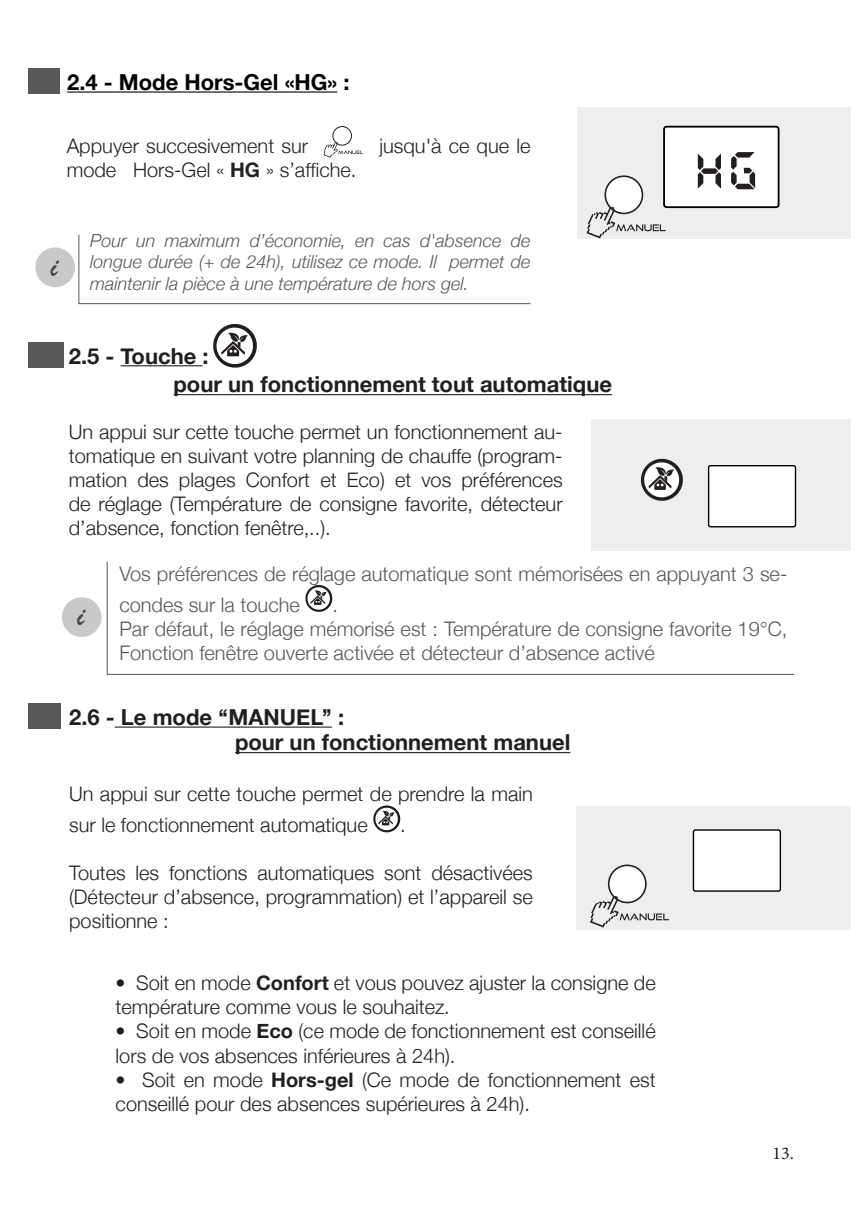
<style>
.page{position:relative;width:862px;height:1214px;background:#fff}
.page>*{position:absolute;margin:0;border:0;box-sizing:border-box;transform-origin:0 0}
.t1{font:32px "Brush Script";color:#464749}
.t2{font:700 22px "Helvetica Neue";color:#231f20}
.t3{font:700 22px "Helvetica Neue";color:#000}
.t4{font:300 20px/24px "Helvetica Neue";color:#231f20}
.t5{font:300 20px/31px "Helvetica Neue";color:#57585a}
.t6{font:italic 300 18px/21.6px "Helvetica Neue";color:#58585a;text-align:justify}
.t7{font:18px "Minion Pro";color:#231f20}
.t8{font:11px "Myriad Pro";color:#231f20}
.s1{font-weight:700}
</style>
<div class="page">
<div style="left:576px;top:107px;width:274px;height:131px;background:#eeeeef"></div>
<svg style="left:78px;top:234px;width:453px;height:70px"></svg>
<div style="left:35px;top:247px;width:40px;height:40px;background:#c7c9cb;border-radius:50%"></div>
<div style="left:664px;top:127px;width:114px;height:80px;background:#fff;border-radius:3px"></div>
<div style="left:663px;top:126px;width:116px;height:82px;border:2px solid #000002;border-radius:3px"></div>
<svg style="left:698px;top:153px;width:23px;height:36px"></svg>
<svg style="left:731px;top:152px;width:24px;height:37px"></svg>
<div style="left:605px;top:176px;width:37px;height:37px;background:#fff;border-radius:50%"></div>
<div style="left:604px;top:175px;width:39px;height:39px;border:2px solid #231f20;border-radius:50%"></div>
<svg style="left:586px;top:207px;width:79px;height:31px"></svg>
<div style="left:332px;top:126px;width:20px;height:19px;border:1px solid #231f20;border-radius:50%"></div>
<svg style="left:323px;top:142px;width:40px;height:16px"></svg>
<hr style="left:67px;top:91px;width:270px;height:2px;background:#000">
<div style="left:28px;top:68px;width:32px;height:26px;background:#57585a"></div>
<hr style="left:121px;top:365px;width:81px;height:1px;background:#231f20">
<hr style="left:173px;top:394px;width:439px;height:1px;background:#231f20">
<div style="left:28px;top:342px;width:36px;height:25px;background:#57585a"></div>
<svg style="left:213px;top:324px;width:44px;height:44px"></svg>
<svg style="left:107px;top:561px;width:687px;height:113px"></svg>
<div style="left:62px;top:597px;width:40px;height:40px;background:#c7c9cb;border-radius:50%"></div>
<div style="left:591px;top:420px;width:259px;height:131px;background:#eeeeef"></div>
<div style="left:708px;top:465px;width:87px;height:61px;background:#fff;border-radius:2px"></div>
<div style="left:708px;top:465px;width:88px;height:62px;border:1px solid #000002;border-radius:2px"></div>
<svg style="left:641px;top:458px;width:42px;height:43px"></svg>
<hr style="left:115px;top:726px;width:217px;height:1px;background:#231f20">
<div style="left:28px;top:703px;width:33px;height:26px;background:#57585a"></div>
<div style="left:576px;top:806px;width:274px;height:123px;background:#eeeeef"></div>
<div style="left:693px;top:829px;width:87px;height:62px;background:#fff;border-radius:2px"></div>
<div style="left:693px;top:829px;width:88px;height:62px;border:1px solid #000002;border-radius:2px"></div>
<div style="left:609px;top:865px;width:37px;height:37px;background:#fff;border-radius:50%"></div>
<div style="left:608px;top:864px;width:38px;height:39px;border:2px solid #231f20;border-radius:50%"></div>
<svg style="left:590px;top:895px;width:79px;height:32px"></svg>
<hr style="left:235px;top:752px;width:335px;height:1px;background:#231f20">
<svg style="left:373px;top:805px;width:28px;height:28px"></svg>
<p class="t3" style="left:67px;top:68px;width:284px">2.4 - Mode Hors-Gel «HG» :</p>
<p class="t4" style="left:67px;top:134px;width:243px">Appuyer succesivement sur</p>
<p class="t4" style="left:379px;top:134px;width:153px">jusqu'à ce que le</p>
<p class="t4" style="left:67px;top:158px;width:291px">mode Hors-Gel « <span class="s1">HG</span> » s’affiche.</p>
<p class="t1" style="left:51px;top:244px;width:9px">i</p>
<p class="t6" style="left:90px;top:229px;width:442px">Pour un maximum d’économie, en cas d'absence de longue durée (+ de 24h), utilisez ce mode. Il permet de maintenir la pièce à une température de hors gel.</p>
<p class="t2" style="left:69px;top:342px;width:141px">2.5 - Touche :</p>
<p class="t2" style="left:173px;top:371px;width:440px">pour un fonctionnement tout automatique</p>
<p class="t4" style="left:69px;top:419px;width:495px;text-align:justify">Un appui sur cette touche permet un fonctionnement au&shy;tomatique en suivant votre planning de chauffe (program&shy;mation des plages Confort et Eco) et vos préférences de réglage (Température de consigne favorite, détecteur d’absence, fonction fenêtre,..).</p>
<p class="t5" style="left:119px;top:558px;width:669px">Vos préférences de réglage automatique sont mémorisées en appuyant 3 se&shy;condes sur la touche</p>
<p class="t5" style="left:332px;top:588px;width:7px">.</p>
<p class="t5" style="left:119px;top:616px;width:669px;line-height:24px">Par défaut, le réglage mémorisé est : Température de consigne favorite 19°C,<br>Fonction fenêtre ouverte activée et détecteur d’absence activé</p>
<p class="t1" style="left:77px;top:594px;width:9px">i</p>
<p class="t8" style="left:695px;top:615px;width:28px">AUTO</p>
<p class="t2" style="left:69px;top:703px;width:276px">2.6 - Le mode ‘‘MANUEL’’ :</p>
<p class="t2" style="left:235px;top:729px;width:337px">pour un fonctionnement manuel</p>
<p class="t4" style="left:69px;top:778px;width:465px;line-height:31px">Un appui sur cette touche permet de prendre la main sur le fonctionnement automatique</p>
<p class="t4" style="left:400px;top:812px;width:7px">.</p>
<p class="t4" style="left:69px;top:860px;width:465px;text-align:justify">Toutes les fonctions automatiques sont désactivées (Détecteur d’absence, programmation) et l’appareil se positionne :</p>
<p class="t4" style="left:116px;top:970px;width:541px">• Soit en mode <span class="s1">Confort</span> et vous pouvez ajuster la consigne de température comme vous le souhaitez.</p>
<p class="t4" style="left:116px;top:1018px;width:541px">• Soit en mode <span class="s1">Eco</span> (ce mode de fonctionnement est conseillé lors de vos absences inférieures à 24h).</p>
<p class="t4" style="left:116px;top:1066px;width:541px">• Soit en mode <span class="s1">Hors-gel</span> (Ce mode de fonctionnement est conseillé pour des absences supérieures à 24h).</p>
<p class="t7" style="left:772px;top:1140px;width:23px">13.</p>
</div>
